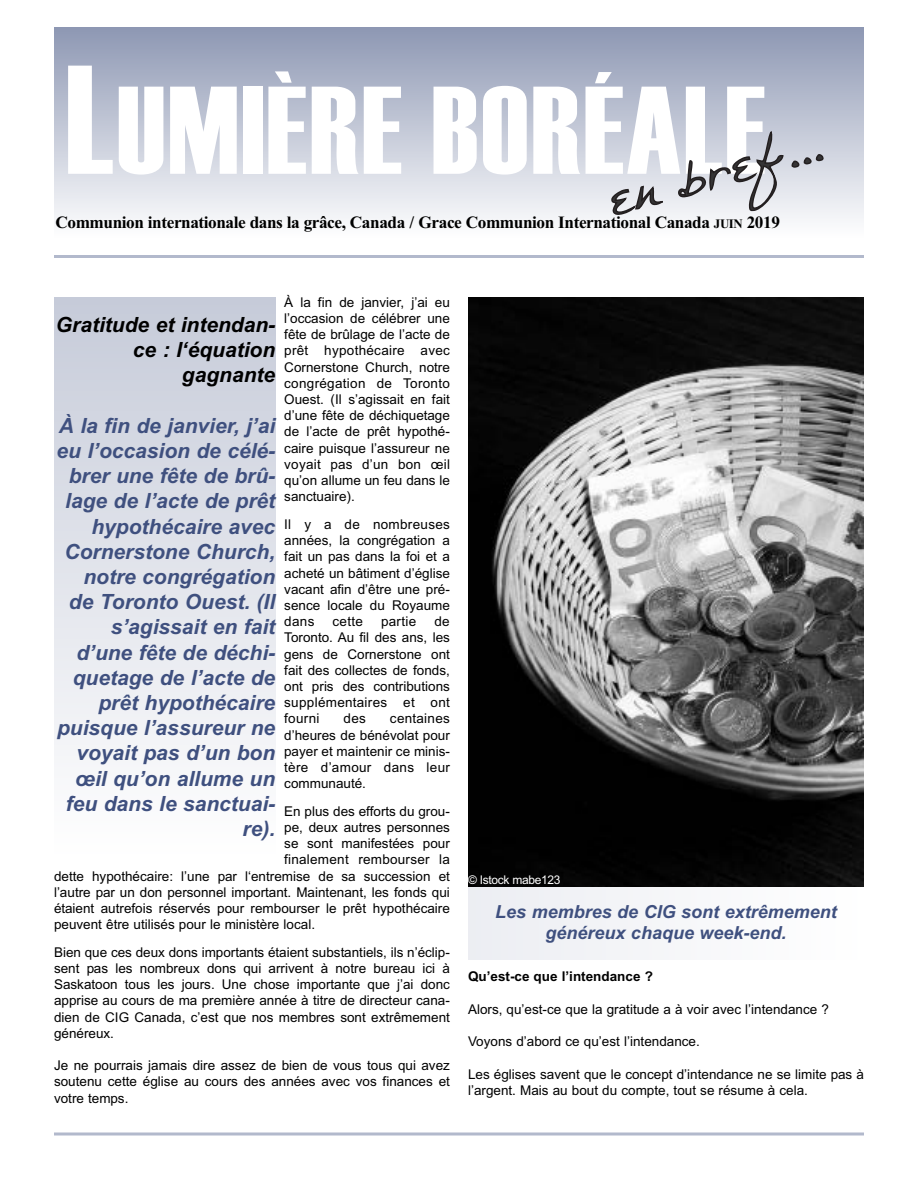
<style>
.page{position:relative;width:918px;height:1188px;background:#fff}
.page>*{position:absolute;margin:0;border:0;box-sizing:border-box;transform-origin:0 0}
.t1{font:124.5px "Haettenschweiler";letter-spacing:.02em;color:#fff}
.t2{font:italic 700 21px/25.2px "Arial";color:#3f507f;text-align:right}
.t3{font:italic 700 21px/25.2px "Arial";color:#000;text-align:right}
.t4{font:italic 700 18px/21.6px "Arial";color:#3f507f;text-align:center}
.t5{font:700 17.25px "Times New Roman";letter-spacing:-.025em;color:#000}
.t6{font:13.5px/16.2px "Arial";color:#000;text-align:justify}
.t7{font:700 13.5px "Arial";color:#000}
.t8{font:13.5px "Arial";letter-spacing:.02em;color:#000}
.t9{font:12px "Arial";letter-spacing:-.03em;color:#fff}
.s1{font-size:154.5px}
.s2{font-size:12.9px}
</style>
<div class="page">
<hr style="left:54px;top:255px;width:810px;height:3px;background:#b2b9cc">
<svg style="left:54px;top:1132px;width:810px;height:4px"></svg>
<div style="left:54px;top:27px;width:810px;height:210px;background:linear-gradient(to bottom,#8d97b3,#fdfdfe)"></div>
<svg style="left:610px;top:185px;width:55px;height:31px"></svg>
<svg style="left:677px;top:127px;width:107px;height:85px"></svg>
<svg style="left:791px;top:153px;width:34px;height:16px"></svg>
<div style="left:54px;top:297px;width:221px;height:561px;background:linear-gradient(to bottom,#c6cbd9,#fff)"></div>
<img style="left:468px;top:297px;width:396px;height:591px">
<div style="left:468px;top:888px;width:396px;height:72px;background:#f5f6f9"></div>
<h1 class="t1" style="left:65px;top:58px;width:702px"><span class="s1">L</span>UMIÈRE BORÉALE</h1>
<p class="t5" style="left:56px;top:212px;width:726px">Communion internationale dans la grâce, Canada / Grace Communion International Canada <span class="s2">JUIN</span> 2019</p>
<p class="t6" style="left:284px;top:294px;width:167px">À la fin de janvier, j’ai eu l’occasion de célébrer une fête de brûlage de l’acte de prêt hypothécaire avec Cornerstone Church, notre congrégation de Toronto Ouest. (Il s’agissait en fait d’une fête de déchiquetage de l’acte de prêt hypothé&shy;caire puisque l’assureur ne voyait pas d’un bon œil qu’on allume un feu dans le sanctuaire).</p>
<p class="t6" style="left:284px;top:516px;width:167px">Il y a de nombreuses années, la congrégation a fait un pas dans la foi et a acheté un bâtiment d’église vacant afin d’être une pré&shy;sence locale du Royaume dans</p>
<h2 class="t3" style="left:56px;top:312px;width:221px">Gratitude et intendan&shy;ce : l‘équation gagnante</h2>
<p class="t2" style="left:56px;top:413px;width:220px">À la fin de janvier, j’ai eu l’occasion de célé&shy;brer une fête de brû&shy;lage de l’acte de prêt hypothécaire avec<br>Cornerstone Church, notre congrégation de Toronto Ouest. (Il s’agissait en fait d’une fête de déchi&shy;quetage de l’acte de prêt hypothécaire puisque l’assureur ne voyait pas d’un bon œil qu’on allume un feu dans le sanctuai&shy;re).</p>
<p class="t6" style="left:284px;top:613px;width:167px;text-indent:150px">de Toronto. Au fil des ans, les gens de Cornerstone ont fait des collectes de fonds, ont pris des contributions supplémentaires et ont fourni</p>
<p class="t6" style="left:333px;top:613px;width:32px">cette</p>
<p class="t6" style="left:381px;top:613px;width:37px">partie</p>
<p class="t6" style="left:284px;top:711px;width:167px;text-indent:106px">centaines d’heures de bénévolat pour payer et maintenir ce minis&shy;tère d’amour dans leur communauté.</p>
<p class="t6" style="left:284px;top:803px;width:167px">En plus des efforts du grou-</p>
<p class="t6" style="left:284px;top:819px;width:167px">pe, deux autres personnes</p>
<p class="t6" style="left:284px;top:835px;width:167px">se sont manifestées pour</p>
<p class="t8" style="left:284px;top:852px;width:167px">finalement rembourser la</p>
<p class="t6" style="left:54px;top:868px;width:397px">dette hypothécaire: l’une par l‘entremise de sa succession et</p>
<p class="t6" style="left:54px;top:884px;width:397px">l’autre par un don personnel important. Maintenant, les fonds qui</p>
<p class="t6" style="left:54px;top:900px;width:397px">étaient autrefois réservés pour rembourser le prêt hypothécaire</p>
<p class="t6" style="left:54px;top:916px;width:263px">peuvent être utilisés pour le ministère local.</p>
<p class="t6" style="left:54px;top:944px;width:397px">Bien que ces deux dons importants étaient substantiels, ils n’éclip&shy;sent pas les nombreux dons qui arrivent à notre bureau ici à Saskatoon tous les jours. Une chose importante que j’ai donc apprise au cours de ma première année à titre de directeur cana&shy;dien de CIG Canada, c’est que nos membres sont extrêmement généreux.</p>
<p class="t6" style="left:54px;top:1057px;width:397px">Je ne pourrais jamais dire assez de bien de vous tous qui avez soutenu cette église au cours des années avec vos finances et votre temps.</p>
<p class="t6" style="left:344px;top:711px;width:24px">des</p>
<p class="t9" style="left:468px;top:872px;width:94px">© Istock mabe123</p>
<h3 class="t4" style="left:495px;top:901px;width:343px">Les membres de CIG sont extrêmement généreux chaque week-end.</h3>
<p class="t7" style="left:468px;top:969px;width:186px">Qu’est-ce que l’intendance ?</p>
<p class="t6" style="left:468px;top:1001px;width:362px">Alors, qu’est-ce que la gratitude a à voir avec l’intendance ?</p>
<p class="t6" style="left:468px;top:1034px;width:233px">Voyons d’abord ce qu’est l’intendance.</p>
<p class="t6" style="left:468px;top:1066px;width:397px">Les églises savent que le concept d’intendance ne se limite pas à l’argent. Mais au bout du compte, tout se résume à cela.</p>
</div>
